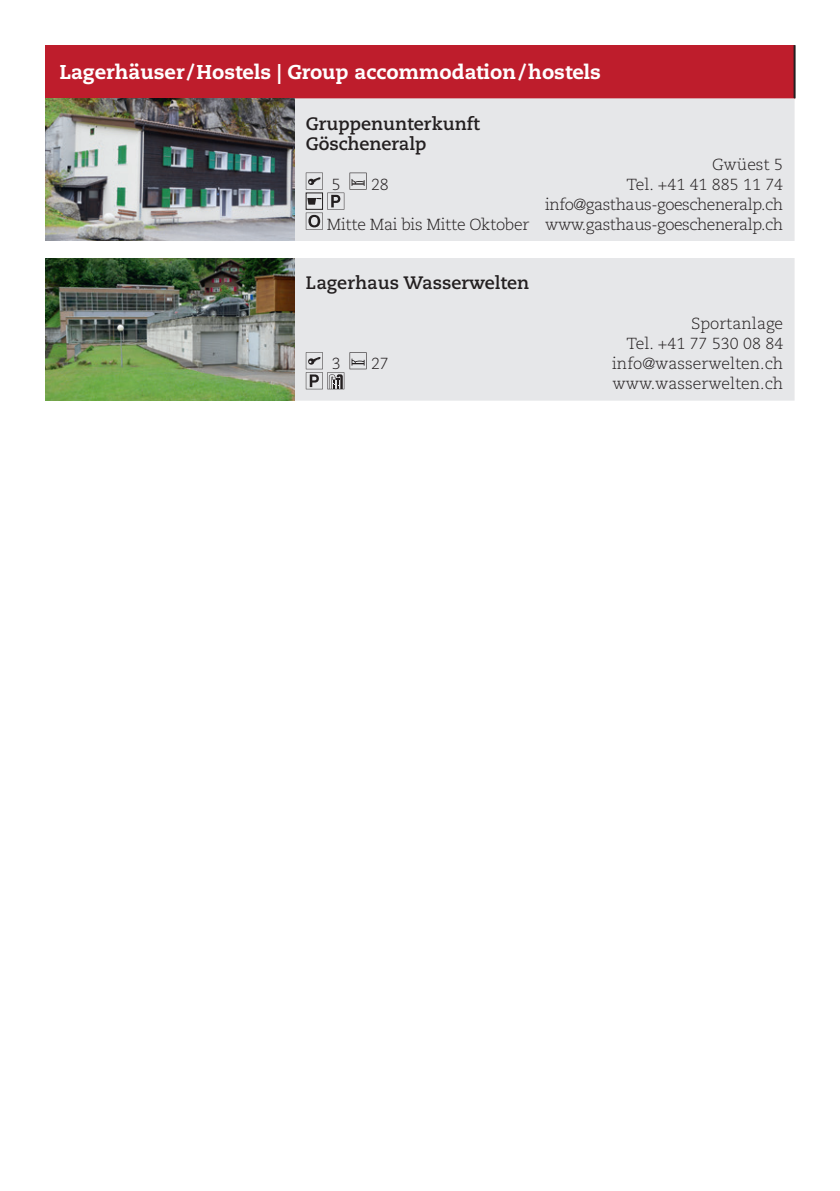
<style>
.page{position:relative;width:840px;height:1191px;background:#fff}
.page>*{position:absolute;margin:0;border:0;box-sizing:border-box;transform-origin:0 0}
.t1{font:800 20px "Caecilia LT Std";color:#fff}
.t2{font:700 18px/20px "Caecilia LT Std";color:#231f20}
.t3{font:300 16px/20px "Caecilia LT Std";letter-spacing:-.02em;color:#231f20;text-align:right}
.t4{font:300 16px/20px "Caecilia LT Std";color:#231f20;text-align:right}
</style>
<div class="page">
<div style="left:45px;top:45px;width:749px;height:53px;background:#be1d2c"></div>
<hr style="left:793px;top:45px;width:2px;height:53px;background:#231f20">
<div style="left:294px;top:258px;width:500px;height:142px;background:#e6e7e9"></div>
<img style="left:45px;top:258px;width:249px;height:142px">
<svg style="left:305px;top:352px;width:61px;height:37px;background:#c7c7c9"></svg>
<div style="left:294px;top:98px;width:500px;height:143px;background:#e6e7e9"></div>
<img style="left:45px;top:98px;width:249px;height:143px">
<svg style="left:305px;top:173px;width:61px;height:57px;background:#cccdcf"></svg>
<p class="t1" style="left:60px;top:60px;width:542px">Lagerhäuser /Hostels | Group accommodation/hostels</p>
<p class="t2" style="left:305px;top:114px;width:175px">Gruppenunterkunft<br>Göscheneralp</p>
<p class="t3" style="left:331px;top:174px;width:10px">5</p>
<p class="t3" style="left:371px;top:174px;width:19px">28</p>
<p class="t3" style="left:327px;top:214px;width:204px">Mitte Mai bis Mitte Oktober</p>
<p class="t3" style="left:545px;top:154px;width:239px">Gwüest 5<br>Tel. +41 41 885 11 74 info@gasthaus-goescheneralp.ch www.gasthaus-goescheneralp.ch</p>
<p class="t2" style="left:305px;top:273px;width:225px">Lagerhaus Wasserwelten</p>
<p class="t3" style="left:331px;top:354px;width:10px">3</p>
<p class="t3" style="left:371px;top:354px;width:19px">27</p>
<p class="t4" style="left:612px;top:314px;width:172px">Sportanlage<br>Tel. +41 77 530 08 84 info@wasserwelten.ch www.wasserwelten.ch</p>
</div>
